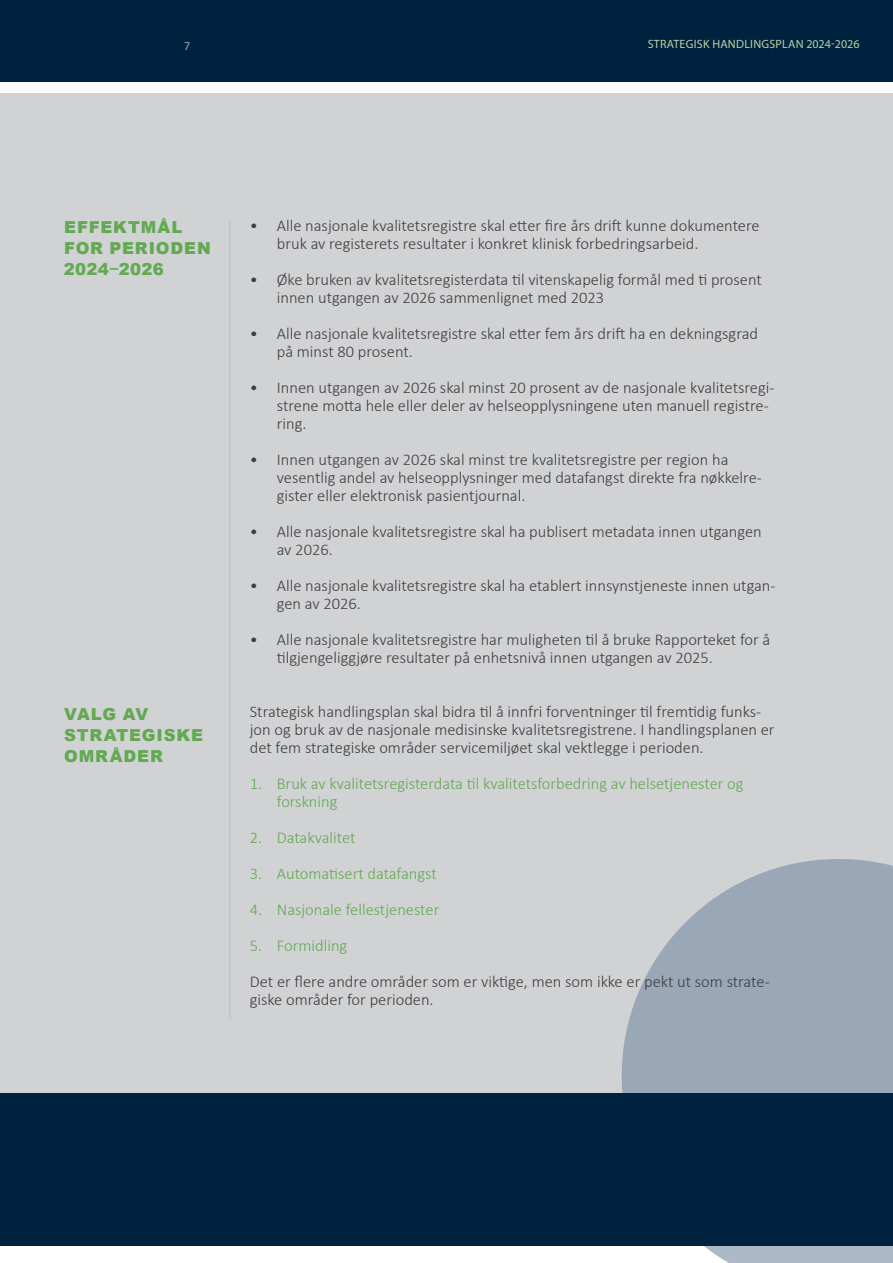
<style>
.page{position:relative;width:893px;height:1263px;background:#fff}
.page>*{position:absolute;margin:0;border:0;box-sizing:border-box;transform-origin:0 0}
.NSM_Brødtekst_uten_innrykk{font:300 16.5px/18px "Calibri";color:#3e3e3f}
.t1{font:300 16.5px/18px "Calibri";color:#62a952}
.NMS_Ny_udertittel{font:900 16.5px "Arial";letter-spacing:.05em;color:#62a952}
.NMS_Ny_udertittel-2{font:900 16.5px "Arial";letter-spacing:.02em;color:#62a952}
.t2{font:12px "Myriad Pro";letter-spacing:.02em;color:#b7d2a9}
.t3{font:12px "Myriad Pro";color:#a8a9ad}
</style>
<div class="page">
<div style="left:0;top:0;width:893px;height:82px;background:#00223e"></div>
<div style="left:0;top:94px;width:893px;height:1084px;background:#d1d2d4"></div>
<hr style="left:229px;top:221px;width:1px;height:797px;background:#bcbdc0">
<svg style="left:622px;top:859px;width:271px;height:404px;fill:#99a7b6"></svg>
<div style="left:0;top:1094px;width:893px;height:152px;background:#00223e"></div>
<p class="t3" style="left:184px;top:39px;width:8px">7</p>
<p class="t2" style="left:648px;top:36px;width:213px">STRATEGISK HANDLINGSPLAN 2024-2026</p>
<p class="NMS_Ny_udertittel" style="left:64px;top:215px;width:120px">EFFEKTMÅL</p>
<p class="NMS_Ny_udertittel" style="left:64px;top:236px;width:148px">FOR PERIODEN</p>
<p class="NMS_Ny_udertittel-2" style="left:64px;top:257px;width:101px">2024–2026</p>
<p class="NMS_Ny_udertittel" style="left:64px;top:702px;width:86px">VALG AV</p>
<p class="NMS_Ny_udertittel" style="left:64px;top:723px;width:141px">STRATEGISKE</p>
<p class="NMS_Ny_udertittel" style="left:64px;top:744px;width:100px">OMRÅDER</p>
<p class="NSM_Brødtekst_uten_innrykk" style="left:277px;top:216px;width:484px;text-indent:-27px">• Alle nasjonale kvalitetsregistre skal etter fire års drift kunne dokumentere bruk av registerets resultater i konkret klinisk forbedringsarbeid.</p>
<p class="NSM_Brødtekst_uten_innrykk" style="left:277px;top:270px;width:487px;text-indent:-27px">• Øke bruken av kvalitetsregisterdata til vitenskapelig formål med ti prosent innen utgangen av 2026 sammenlignet med 2023</p>
<p class="NSM_Brødtekst_uten_innrykk" style="left:277px;top:324px;width:483px;text-indent:-27px">• Alle nasjonale kvalitetsregistre skal etter fem års drift ha en dekningsgrad på minst 80 prosent.</p>
<p class="NSM_Brødtekst_uten_innrykk" style="left:277px;top:378px;width:499px;text-indent:-27px">• Innen utgangen av 2026 skal minst 20 prosent av de nasjonale kvalitetsregi&shy;strene motta hele eller deler av helseopplysningene uten manuell registre&shy;ring.</p>
<p class="NSM_Brødtekst_uten_innrykk" style="left:277px;top:450px;width:487px;text-indent:-27px">• Innen utgangen av 2026 skal minst tre kvalitetsregistre per region ha vesentlig andel av helseopplysninger med datafangst direkte fra nøkkelre&shy;gister eller elektronisk pasientjournal.</p>
<p class="NSM_Brødtekst_uten_innrykk" style="left:277px;top:522px;width:487px;text-indent:-27px">• Alle nasjonale kvalitetsregistre skal ha publisert metadata innen utgangen av 2026.</p>
<p class="NSM_Brødtekst_uten_innrykk" style="left:277px;top:576px;width:500px;text-indent:-27px">• Alle nasjonale kvalitetsregistre skal ha etablert innsynstjeneste innen utgan&shy;gen av 2026.</p>
<p class="NSM_Brødtekst_uten_innrykk" style="left:277px;top:630px;width:495px;text-indent:-27px">• Alle nasjonale kvalitetsregistre har muligheten til å bruke Rapporteket for å tilgjengeliggjøre resultater på enhetsnivå innen utgangen av 2025.</p>
<p class="NSM_Brødtekst_uten_innrykk" style="left:250px;top:702px;width:526px">Strategisk handlingsplan skal bidra til å innfri forventninger til fremtidig funks&shy;jon og bruk av de nasjonale medisinske kvalitetsregistrene. I handlingsplanen er det fem strategiske områder servicemiljøet skal vektlegge i perioden.</p>
<p class="t1" style="left:277px;top:774px;width:468px;text-indent:-27px">1. Bruk av kvalitetsregisterdata til kvalitetsforbedring av helsetjenester og forskning</p>
<p class="t1" style="left:250px;top:828px;width:107px">2. Datakvalitet</p>
<p class="t1" style="left:250px;top:864px;width:188px">3. Automatisert datafangst</p>
<p class="t1" style="left:250px;top:900px;width:191px">4. Nasjonale fellestjenester</p>
<p class="t1" style="left:250px;top:936px;width:99px">5. Formidling</p>
<p class="NSM_Brødtekst_uten_innrykk" style="left:250px;top:972px;width:521px">Det er flere andre områder som er viktige, men som ikke er pekt ut som strate&shy;giske områder for perioden.</p>
</div>
